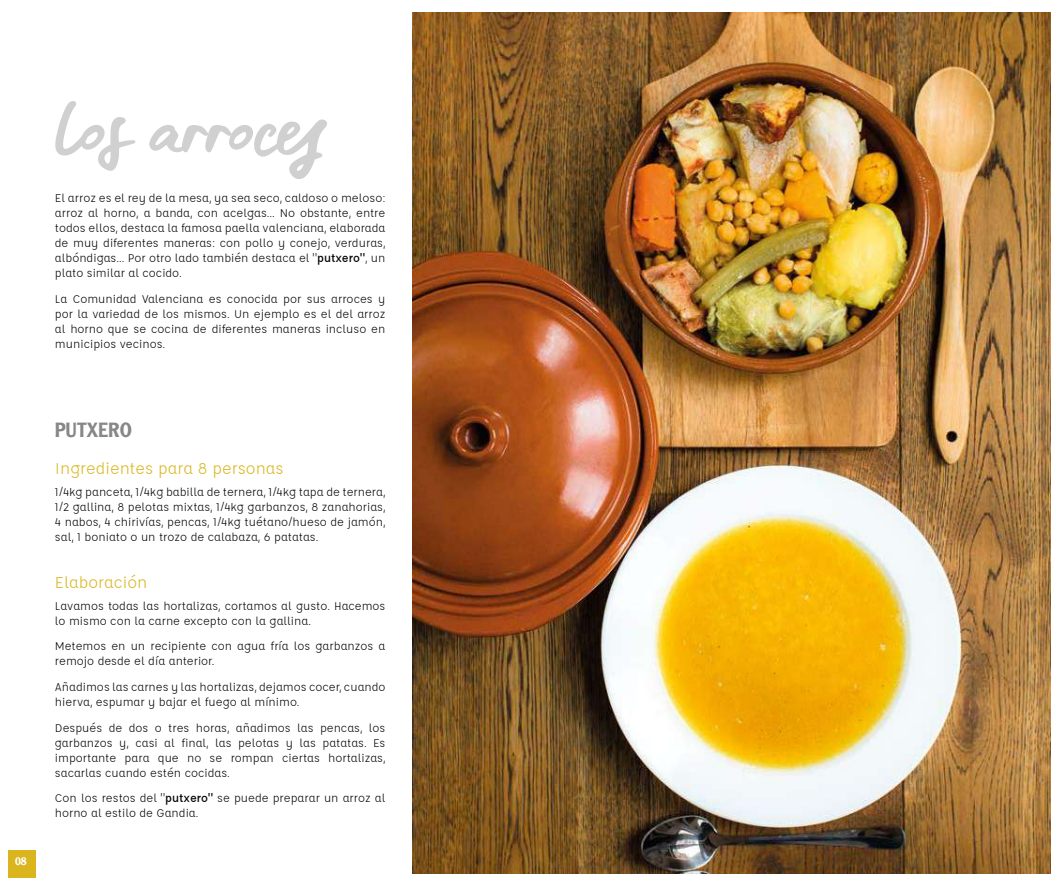
<style>
.page{position:relative;width:1063px;height:886px;background:#fff}
.page>*{position:absolute;margin:0;border:0;box-sizing:border-box;transform-origin:0 0}
.t1{font:65.88px "Blue Fires Sample";color:#d0d0d0}
.t2{font:500 20px "Clearface Gothic LH65";color:#878787}
.t3{font:17.5px "Affogato";color:#dbb51e}
.t4{font:12.5px/15px "Affogato";color:#000;text-align:justify}
.t5{font:500 11.25px "Clearface Gothic LH65";color:#fff}
.s1{font-weight:500}
</style>
<div class="page">
<div style="left:8px;top:850px;width:27px;height:28px;background:#dbb51e"></div>
<img style="left:412px;top:13px;width:638px;height:860px">
<h1 class="t1" style="left:52px;top:90px;width:276px">los arroces</h1>
<p class="t4" style="left:55px;top:190px;width:332px">El arroz es el rey de la mesa, ya sea seco, caldoso o meloso: arroz al horno, a banda, con acelgas... No obstante, entre todos ellos, destaca la famosa paella valenciana, elaborada de muy diferentes maneras: con pollo y conejo, verduras, albóndigas... Por otro lado también destaca el "<span class="s1">putxero"</span>, un plato similar al cocido.</p>
<p class="t4" style="left:55px;top:291px;width:332px">La Comunidad Valenciana es conocida por sus arroces y por la variedad de los mismos. Un ejemplo es el del arroz al horno que se cocina de diferentes maneras incluso en municipios vecinos.</p>
<p class="t5" style="left:15px;top:854px;width:13px">08</p>
<h2 class="t2" style="left:55px;top:418px;width:79px">PUTXERO</h2>
<h3 class="t3" style="left:55px;top:457px;width:230px">Ingredientes para 8 personas</h3>
<p class="t4" style="left:55px;top:484px;width:332px">1/4kg panceta, 1/4kg babilla de ternera, 1/4kg tapa de ternera, 1/2 gallina, 8 pelotas mixtas, 1/4kg garbanzos, 8 zanahorias, 4 nabos, 4 chirivías, pencas, 1/4kg tuétano/hueso de jamón, sal, 1 boniato o un trozo de calabaza, 6 patatas.</p>
<h3 class="t3" style="left:55px;top:571px;width:94px">Elaboración</h3>
<p class="t4" style="left:55px;top:598px;width:332px">Lavamos todas las hortalizas, cortamos al gusto. Hacemos lo mismo con la carne excepto con la gallina.</p>
<p class="t4" style="left:55px;top:638px;width:332px">Metemos en un recipiente con agua fría los garbanzos a remojo desde el día anterior.</p>
<p class="t4" style="left:55px;top:679px;width:332px">Añadimos las carnes y las hortalizas, dejamos cocer, cuando hierva, espumar y bajar el fuego al mínimo.</p>
<p class="t4" style="left:55px;top:720px;width:332px">Después de dos o tres horas, añadimos las pencas, los garbanzos y, casi al final, las pelotas y las patatas. Es importante para que no se rompan ciertas hortalizas, sacarlas cuando estén cocidas.</p>
<p class="t4" style="left:55px;top:790px;width:332px">Con los restos del "<span class="s1">putxero"</span> se puede preparar un arroz al horno al estilo de Gandia.</p>
</div>
